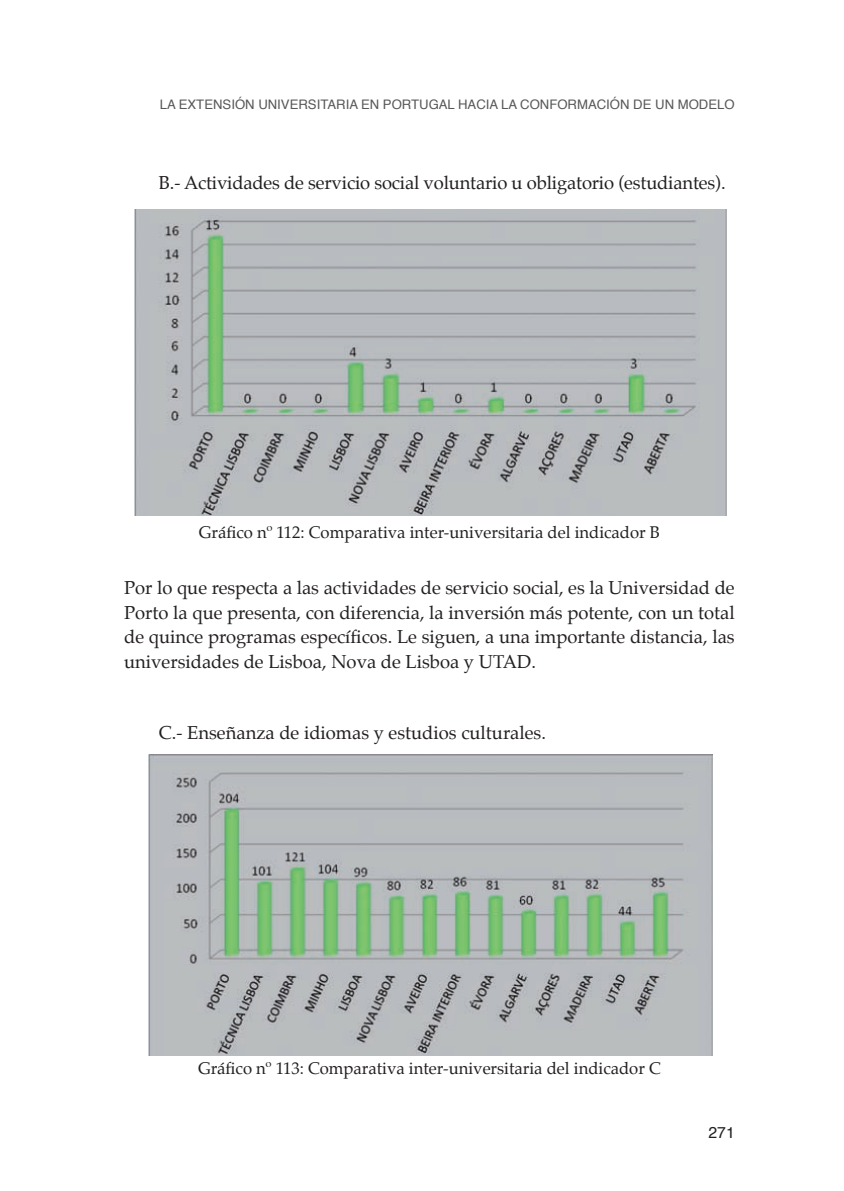
<style>
.page{position:relative;width:844px;height:1191px;background:#fff}
.page>*{position:absolute;margin:0;border:0;box-sizing:border-box;transform-origin:0 0}
.t1{font:18.38px/24.5px "Palatino";color:#231f20;text-align:justify}
.t2{font:16.62px "Palatino";color:#231f20}
.t3{font:15.75px "Helvetica";color:#231f20}
.t4{font:13.12px "Helvetica";color:#57585a}
</style>
<div class="page">
<img style="left:135px;top:210px;width:591px;height:305px">
<img style="left:149px;top:754px;width:563px;height:301px">
<p class="t4" style="left:160px;top:94px;width:576px">LA EXTENSIÓN UNIVERSITARIA EN PORTUGAL HACIA LA CONFORMACIÓN DE UN MODELO</p>
<p class="t1" style="left:159px;top:170px;width:568px">B.- Actividades de servicio social voluntario u obligatorio (estudiantes).</p>
<p class="t2" style="left:199px;top:518px;width:462px">Gráfico nº 112: Comparativa inter-universitaria del indicador B</p>
<p class="t1" style="left:124px;top:576px;width:612px">Por lo que respecta a las actividades de servicio social, es la Universidad de Porto la que presenta, con diferencia, la inversión más potente, con un total de quince programas específicos. Le siguen, a una importante distancia, las universidades de Lisboa, Nova de Lisboa y UTAD.</p>
<p class="t1" style="left:159px;top:720px;width:388px">C.- Enseñanza de idiomas y estudios culturales.</p>
<p class="t2" style="left:198px;top:1054px;width:464px">Gráfico nº 113: Comparativa inter-universitaria del indicador C</p>
<p class="t3" style="left:708px;top:1120px;width:28px">271</p>
</div>
